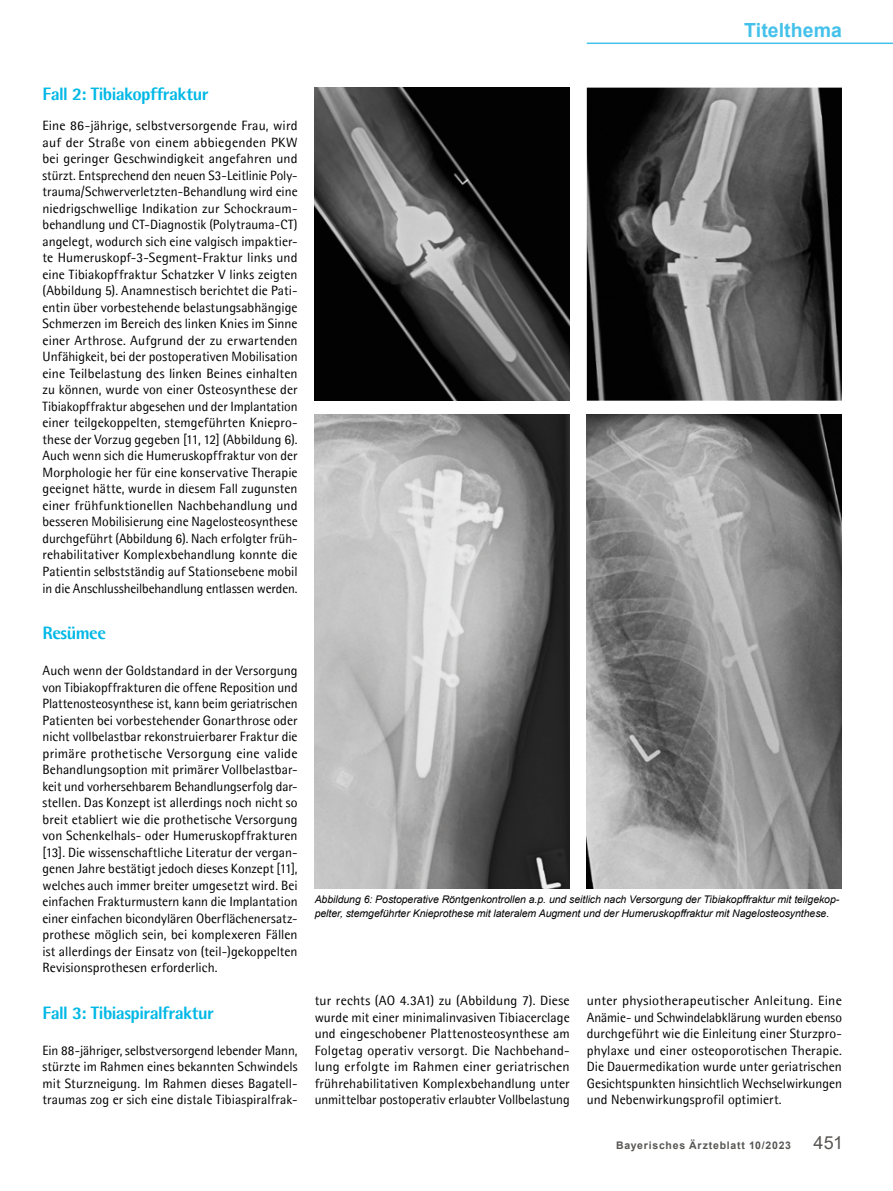
<style>
.page{position:relative;width:893px;height:1191px;background:#fff}
.page>*{position:absolute;margin:0;border:0;box-sizing:border-box;transform-origin:0 0}
.t1{font:700 19.5px "Arial";letter-spacing:.005em;color:#44c1ea}
.t2{font:800 18px "Agfa Rotis Semisans";letter-spacing:-.03em;color:#00b8e6}
.t3{font:13.5px/16.5px "Agfa Rotis Semisans";color:#000;text-align:justify}
.t4{font:italic 10.5px/13.5px "Arial";letter-spacing:-.005em;color:#000}
.t5{font:700 10.5px "Arial";letter-spacing:.07em;color:#575654}
.s1{font-weight:400;font-size:18px}
</style>
<div class="page">
<hr style="left:587px;top:43px;width:306px;height:1px;background:#44c1ea">
<img style="left:315px;top:88px;width:255px;height:313px">
<img style="left:587px;top:88px;width:255px;height:313px">
<img style="left:315px;top:415px;width:255px;height:474px">
<img style="left:587px;top:415px;width:255px;height:474px">
<h1 class="t1" style="left:744px;top:16px;width:99px">Titelthema</h1>
<h2 class="t2" style="left:43px;top:82px;width:167px">Fall 2: Tibiakopffraktur</h2>
<p class="t3" style="left:43px;top:117px;width:257px">Eine 86-jährige, selbstversorgende Frau, wird auf der Straße von einem abbiegenden PKW bei geringer Geschwindigkeit angefahren und stürzt. Entsprechend den neuen S3-Leitlinie Poly&shy;trauma/Schwerverletzten-Behandlung wird eine niedrigschwellige Indikation zur Schockraum&shy;behandlung und CT-Diagnostik (Polytrauma-CT) angelegt, wodurch sich eine valgisch impaktier&shy;te Humeruskopf-3-Segment-Fraktur links und eine Tibiakopffraktur Schatzker V links zeigten (Abbildung 5). Anamnestisch berichtet die Pati&shy;entin über vorbestehende belastungsabhängige Schmerzen im Bereich des linken Knies im Sinne einer Arthrose. Aufgrund der zu erwartenden Unfähigkeit, bei der postoperativen Mobilisation eine Teilbelastung des linken Beines einhalten zu können, wurde von einer Osteosynthese der Tibiakopffraktur abgesehen und der Implantation einer teilgekoppelten, stemgeführten Kniepro&shy;these der Vorzug gegeben [11, 12] (Abbildung 6).<br>Auch wenn sich die Humeruskopffraktur von der Morphologie her für eine konservative Therapie geeignet hätte, wurde in diesem Fall zugunsten einer frühfunktionellen Nachbehandlung und besseren Mobilisierung eine Nagelosteosynthese durchgeführt (Abbildung 6). Nach erfolgter früh&shy;rehabilitativer Komplexbehandlung konnte die Patientin selbstständig auf Stationsebene mobil in die Anschlussheilbehandlung entlassen werden.</p>
<h2 class="t2" style="left:43px;top:621px;width:65px">Resümee</h2>
<p class="t3" style="left:43px;top:662px;width:257px">Auch wenn der Goldstandard in der Versorgung von Tibiakopffrakturen die offene Reposition und Plattenosteosynthese ist, kann beim geriatrischen Patienten bei vorbestehender Gonarthrose oder nicht vollbelastbar rekonstruierbarer Fraktur die primäre prothetische Versorgung eine valide Behandlungsoption mit primärer Vollbelastbar&shy;keit und vorhersehbarem Behandlungserfolg dar&shy;stellen. Das Konzept ist allerdings noch nicht so breit etabliert wie die prothetische Versorgung von Schenkelhals- oder Humeruskopffrakturen [13]. Die wissenschaftliche Literatur der vergan&shy;genen Jahre bestätigt jedoch dieses Konzept [11], welches auch immer breiter umgesetzt wird. Bei einfachen Frakturmustern kann die Implantation einer einfachen bicondylären Oberflächenersatz&shy;prothese möglich sein, bei komplexeren Fällen ist allerdings der Einsatz von (teil-)gekoppelten Revisionsprothesen erforderlich.</p>
<h2 class="t2" style="left:43px;top:1001px;width:173px">Fall 3: Tibiaspiralfraktur</h2>
<p class="t3" style="left:43px;top:1041px;width:257px">Ein 88-jähriger, selbstversorgend lebender Mann, stürzte im Rahmen eines bekannten Schwindels mit Sturzneigung. Im Rahmen dieses Bagatell&shy;traumas zog er sich eine distale Tibiaspiralfrak-</p>
<p class="t4" style="left:315px;top:892px;width:526px">Abbildung 6: Postoperative Röntgenkontrollen a.p. und seitlich nach Versorgung der Tibiakopffraktur mit teilgekop&shy;pelter, stemgeführter Knieprothese mit lateralem Augment und der Humeruskopffraktur mit Nagelosteosynthese.</p>
<p class="t3" style="left:315px;top:992px;width:257px">tur rechts (AO 4.3A1) zu (Abbildung 7). Diese wurde mit einer minimalinvasiven Tibiacerclage und eingeschobener Plattenosteosynthese am Folgetag operativ versorgt. Die Nachbehand&shy;lung erfolgte im Rahmen einer geriatrischen frührehabilitativen Komplexbehandlung unter unmittelbar postoperativ erlaubter Vollbelastung</p>
<p class="t3" style="left:587px;top:992px;width:257px">unter physiotherapeutischer Anleitung. Eine Anämie- und Schwindelabklärung wurden ebenso durchgeführt wie die Einleitung einer Sturzpro&shy;phylaxe und einer osteoporotischen Therapie.<br>Die Dauermedikation wurde unter geriatrischen Gesichtspunkten hinsichtlich Wechselwirkungen und Nebenwirkungsprofil optimiert.</p>
<p class="t5" style="left:616px;top:1137px;width:228px">Bayerisches Ärzteblatt 10/2023 <span class="s1">451</span></p>
</div>
